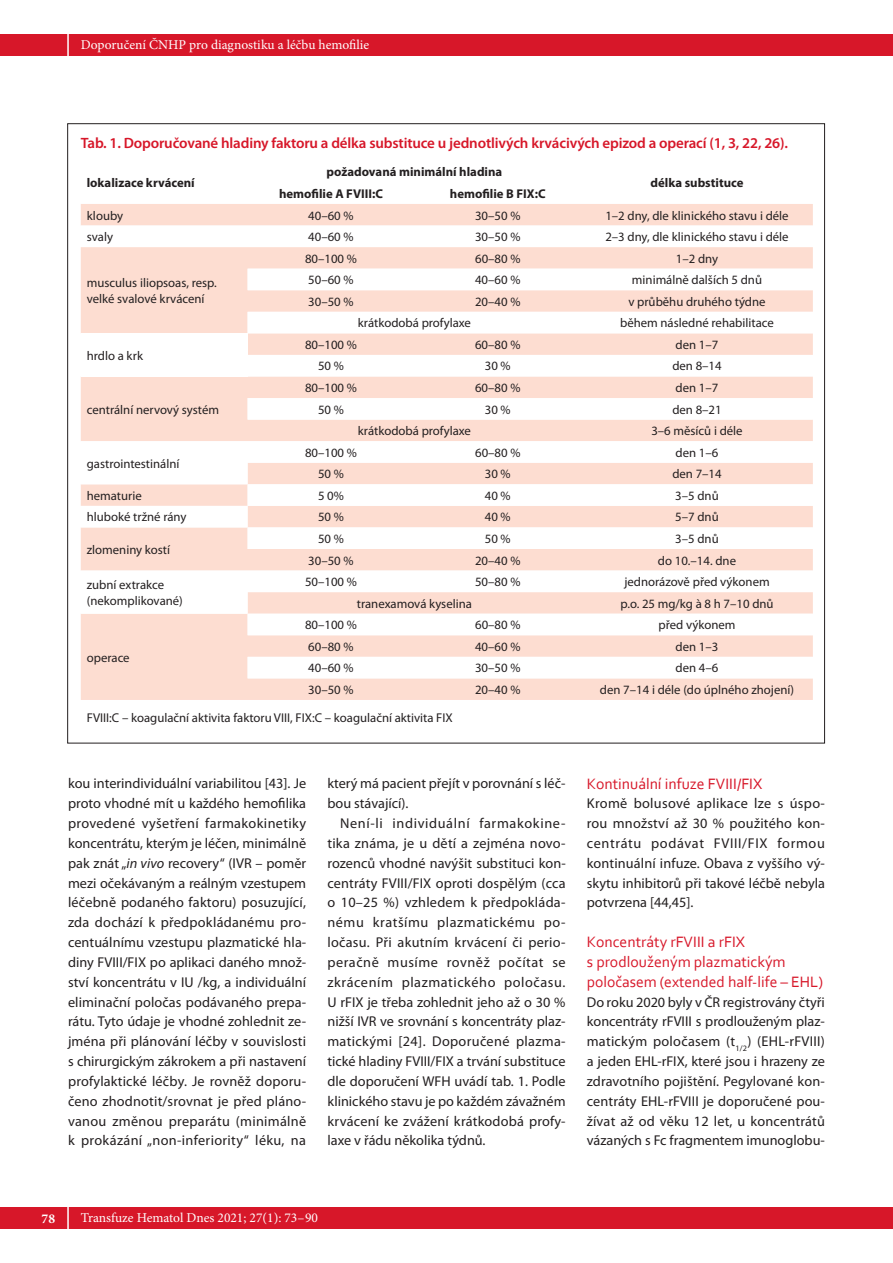
<style>
.page{position:relative;width:893px;height:1263px;background:#fff}
.page>*{position:absolute;margin:0;border:0;box-sizing:border-box;transform-origin:0 0}
.t1{font:15.75px/19.8px "Corbel";color:#d71729}
.t2{font:600 15px "Myriad Pro";letter-spacing:-.01em;color:#d71729}
.t3{font:14.25px/19.8px "Myriad Pro";color:#231f20;text-align:justify}
.t4{font:13.5px "Minion Pro";color:#fff}
.t5{font:13.5px "Corbel";color:#fff}
.t6{font:700 13.5px "Minion Pro";color:#fff}
.t7{font:12.75px/15.3px "Myriad Pro";color:#231f20}
.t8{font:700 12.75px "Myriad Pro";color:#231f20}
.s1{font-style:italic}
</style>
<div class="page">
<div style="left:0;top:34px;width:893px;height:22px;background:#d71729"></div>
<hr style="left:67px;top:0;width:2px;height:74px;background:#fff">
<div style="left:0;top:1207px;width:893px;height:22px;background:#d71729"></div>
<hr style="left:67px;top:1185px;width:2px;height:74px;background:#fff">
<div style="left:81px;top:204px;width:732px;height:22px;background:#fdddd1"></div>
<svg style="left:81px;top:247px;width:732px;height:453px;fill:#fdddd1"></svg>
<div style="left:81px;top:333px;width:167px;height:43px;background:#fff"></div>
<p class="t4" style="left:81px;top:36px;width:290px">Doporučení ČNHP pro diagnostiku a léčbu hemofilie</p>
<p class="t5" style="left:81px;top:37px;width:279px">Hereditár y angioedém ako príčina bolestí brucha</p>
<p class="t2" style="left:81px;top:133px;width:709px">Tab. 1. Doporučované hladiny faktoru a délka substituce u jednotlivých krvácivých epizod a operací (1, 3, 22, 26).</p>
<p class="t8" style="left:87px;top:175px;width:110px">lokalizace krvácení</p>
<p class="t8" style="left:326px;top:164px;width:177px">požadovaná minimální hladina</p>
<p class="t8" style="left:651px;top:175px;width:94px">délka substituce</p>
<p class="t8" style="left:279px;top:185px;width:105px">hemofilie A FVIII:C</p>
<p class="t8" style="left:450px;top:185px;width:97px">hemofilie B FIX:C</p>
<p class="t7" style="left:87px;top:207px;width:38px">klouby</p>
<p class="t7" style="left:308px;top:207px;width:47px">40–60 %</p>
<p class="t7" style="left:475px;top:207px;width:47px">30–50 %</p>
<p class="t7" style="left:605px;top:207px;width:185px">1–2 dny, dle klinického stavu i déle</p>
<p class="t7" style="left:87px;top:229px;width:28px">svaly</p>
<p class="t7" style="left:308px;top:229px;width:47px">40–60 %</p>
<p class="t7" style="left:475px;top:229px;width:47px">30–50 %</p>
<p class="t7" style="left:605px;top:229px;width:185px">2–3 dny, dle klinického stavu i déle</p>
<p class="t7" style="left:87px;top:275px;width:131px">musculus iliopsoas, resp. velké svalové krvácení</p>
<p class="t7" style="left:305px;top:251px;width:53px">80–100 %</p>
<p class="t7" style="left:475px;top:251px;width:47px">60–80 %</p>
<p class="t7" style="left:676px;top:251px;width:44px">1–2 dny</p>
<p class="t7" style="left:308px;top:272px;width:47px">50–60 %</p>
<p class="t7" style="left:475px;top:272px;width:47px">40–60 %</p>
<p class="t7" style="left:632px;top:272px;width:132px">minimálně dalších 5 dnů</p>
<p class="t7" style="left:308px;top:294px;width:47px">30–50 %</p>
<p class="t7" style="left:475px;top:294px;width:47px">20–40 %</p>
<p class="t7" style="left:628px;top:294px;width:139px">v průběhu druhého týdne</p>
<p class="t7" style="left:358px;top:315px;width:115px">krátkodobá profylaxe</p>
<p class="t7" style="left:620px;top:315px;width:155px">během následné rehabilitace</p>
<p class="t7" style="left:87px;top:348px;width:58px">hrdlo a krk</p>
<p class="t7" style="left:87px;top:401px;width:134px">centrální nervový systém</p>
<p class="t7" style="left:87px;top:455px;width:94px">gastrointestinální</p>
<p class="t7" style="left:305px;top:337px;width:53px">80–100 %</p>
<p class="t7" style="left:475px;top:337px;width:47px">60–80 %</p>
<p class="t7" style="left:676px;top:337px;width:44px">den 1–7</p>
<p class="t7" style="left:318px;top:358px;width:27px">50 %</p>
<p class="t7" style="left:485px;top:358px;width:27px">30 %</p>
<p class="t7" style="left:672px;top:358px;width:51px">den 8–14</p>
<p class="t7" style="left:305px;top:380px;width:53px">80–100 %</p>
<p class="t7" style="left:475px;top:380px;width:47px">60–80 %</p>
<p class="t7" style="left:676px;top:380px;width:44px">den 1–7</p>
<p class="t7" style="left:318px;top:401px;width:27px">50 %</p>
<p class="t7" style="left:485px;top:401px;width:27px">30 %</p>
<p class="t7" style="left:672px;top:401px;width:51px">den 8–21</p>
<p class="t7" style="left:358px;top:423px;width:115px">krátkodobá profylaxe</p>
<p class="t7" style="left:651px;top:423px;width:93px">3–6 měsíců i déle</p>
<p class="t7" style="left:305px;top:445px;width:53px">80–100 %</p>
<p class="t7" style="left:475px;top:445px;width:47px">60–80 %</p>
<p class="t7" style="left:676px;top:445px;width:44px">den 1–6</p>
<p class="t7" style="left:318px;top:466px;width:27px">50 %</p>
<p class="t7" style="left:485px;top:466px;width:27px">30 %</p>
<p class="t7" style="left:672px;top:466px;width:51px">den 7–14</p>
<p class="t7" style="left:87px;top:488px;width:57px">hematurie</p>
<p class="t7" style="left:318px;top:488px;width:27px">5 0%</p>
<p class="t7" style="left:485px;top:488px;width:27px">40 %</p>
<p class="t7" style="left:675px;top:488px;width:45px">3–5 dnů</p>
<p class="t7" style="left:87px;top:509px;width:101px">hluboké tržné rány</p>
<p class="t7" style="left:318px;top:509px;width:27px">50 %</p>
<p class="t7" style="left:485px;top:509px;width:27px">40 %</p>
<p class="t7" style="left:675px;top:509px;width:45px">5–7 dnů</p>
<p class="t7" style="left:87px;top:542px;width:85px">zlomeniny kostí</p>
<p class="t7" style="left:318px;top:531px;width:27px">50 %</p>
<p class="t7" style="left:485px;top:531px;width:27px">50 %</p>
<p class="t7" style="left:675px;top:531px;width:45px">3–5 dnů</p>
<p class="t7" style="left:308px;top:552px;width:47px">30–50 %</p>
<p class="t7" style="left:475px;top:552px;width:47px">20–40 %</p>
<p class="t7" style="left:658px;top:552px;width:80px">do 10.–14. dne</p>
<p class="t7" style="left:87px;top:577px;width:98px">zubní extrakce (nekomplikované)</p>
<p class="t7" style="left:305px;top:574px;width:53px">50–100 %</p>
<p class="t7" style="left:475px;top:574px;width:47px">50–80 %</p>
<p class="t7" style="left:624px;top:574px;width:147px">jednorázově před výkonem</p>
<p class="t7" style="left:357px;top:595px;width:117px">tranexamová kyselina</p>
<p class="t7" style="left:620px;top:595px;width:155px">p.o. 25 mg/kg à 8 h 7–10 dnů</p>
<p class="t7" style="left:305px;top:617px;width:53px">80–100 %</p>
<p class="t7" style="left:475px;top:617px;width:47px">60–80 %</p>
<p class="t7" style="left:658px;top:617px;width:78px">před výkonem</p>
<p class="t7" style="left:308px;top:639px;width:47px">60–80 %</p>
<p class="t7" style="left:475px;top:639px;width:47px">40–60 %</p>
<p class="t7" style="left:676px;top:639px;width:44px">den 1–3</p>
<p class="t7" style="left:308px;top:660px;width:47px">40–60 %</p>
<p class="t7" style="left:475px;top:660px;width:47px">30–50 %</p>
<p class="t7" style="left:676px;top:660px;width:44px">den 4–6</p>
<p class="t7" style="left:308px;top:682px;width:47px">30–50 %</p>
<p class="t7" style="left:475px;top:682px;width:47px">20–40 %</p>
<p class="t7" style="left:600px;top:682px;width:196px">den 7–14 i déle (do úplného zhojení)</p>
<p class="t7" style="left:87px;top:710px;width:368px">FVIII:C – koagulační aktivita faktoru VIII, FIX:C – koagulační aktivita FIX</p>
<p class="t7" style="left:87px;top:649px;width:44px">operace</p>
<p class="t3" style="left:68px;top:773px;width:240px">kou interindividuální variabilitou [43]. Je proto vhodné mít u každého hemofilika provedené vyšetření farmakokinetiky koncentrátu, kterým je léčen, minimálně pak znát „<span class="s1">in vivo</span> recovery“ (IVR – poměr mezi očekávaným a reálným vzestupem léčebně podaného faktoru) posuzující, zda dochází k předpokládanému pro&shy;centuálnímu vzestupu plazmatické hla&shy;diny FVIII/FIX po aplikaci daného množ&shy;ství koncentrátu v IU /kg, a individuální eliminační poločas podávaného prepa&shy;rátu. Tyto údaje je vhodné zohlednit ze&shy;jména při plánování léčby v souvislosti s chirurgickým zákrokem a při nastavení profylaktické léčby. Je rovněž doporu&shy;čeno zhodnotit/srovnat je před pláno&shy;vanou změnou preparátu (minimálně k prokázání „non-inferiority“ léku, na</p>
<p class="t3" style="left:327px;top:773px;width:240px">který má pacient přejít v porovnání s léč&shy;bou stávající).</p>
<p class="t3" style="left:327px;top:813px;width:240px;text-indent:13px">Není-li individuální farmakokine&shy;tika známa, je u dětí a zejména novo&shy;rozenců vhodné navýšit substituci kon&shy;centráty FVIII/FIX oproti dospělým (cca o 10–25 %) vzhledem k předpokláda&shy;nému kratšímu plazmatickému po&shy;ločasu. Při akutním krvácení či perio&shy;peračně musíme rovněž počítat se zkrácením plazmatického poločasu.<br>U rFIX je třeba zohlednit jeho až o 30 % nižší IVR ve srovnání s koncentráty plaz&shy;matickými [24]. Doporučené plazma&shy;tické hladiny FVIII/FIX a trvání substituce dle doporučení WFH uvádí tab. 1. Podle klinického stavu je po každém závažném krvácení ke zvážení krátkodobá profy&shy;laxe v řádu několika týdnů.</p>
<p class="t1" style="left:587px;top:773px;width:177px">Kontinuální infuze FVIII/FIX</p>
<p class="t3" style="left:587px;top:793px;width:240px">Kromě bolusové aplikace lze s úspo&shy;rou množství až 30 % použitého kon&shy;centrátu podávat FVIII/FIX formou kontinuální infuze. Obava z vyššího vý&shy;skytu inhibitorů při takové léčbě nebyla potvrzena [44,45].</p>
<p class="t1" style="left:587px;top:932px;width:238px">Koncentráty rFVIII a rFIX<br>s prodlouženým plazmatickým poločasem (extended half-life – EHL)</p>
<p class="t3" style="left:587px;top:992px;width:240px">Do roku 2020 byly v ČR registrovány čtyři koncentráty rFVIII s prodlouženým plaz&shy;matickým poločasem (t<sub>1/2</sub>) (EHL-rFVIII) a jeden EHL-rFIX, které jsou i hrazeny ze zdravotního pojištění. Pegylované kon&shy;centráty EHL-rFVIII je doporučené pou&shy;žívat až od věku 12 let, u koncentrátů vázaných s Fc fragmentem imunoglobu-</p>
<p class="t6" style="left:42px;top:1209px;width:15px">78</p>
<p class="t4" style="left:81px;top:1209px;width:239px">Transfuze Hematol Dnes 2021; 27(1): 73–90</p>
</div>
